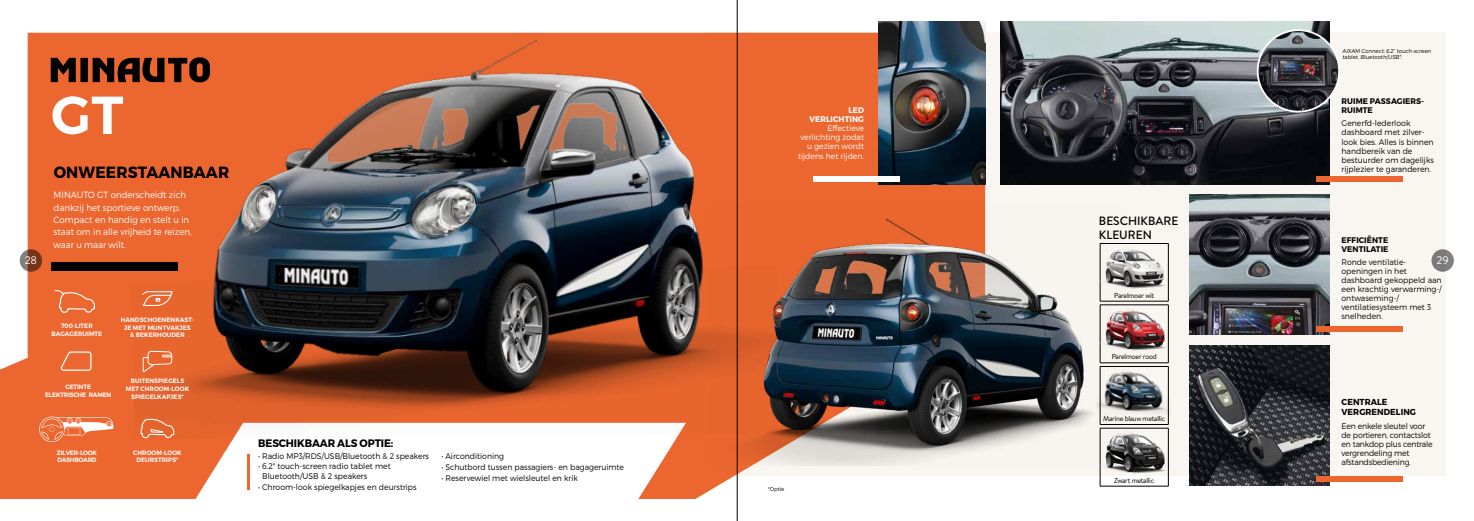
<style>
.page{position:relative;width:1474px;height:521px;background:#fff}
.page>*{position:absolute;margin:0;border:0;box-sizing:border-box;transform-origin:0 0}
.t1{font:600 53.46px "Montserrat";color:#fff}
.t2{font:700 16.28px "Montserrat";letter-spacing:.01em;color:#000;scale:.95 1}
.t3{font:500 12.08px/14.4px "Brandon Text";color:#000}
.t4{font:10.94px "Brandon Text";color:#fff}
.t5{font:700 10.85px "Montserrat";letter-spacing:-.01em;color:#000;scale:.95 1}
.t6{font:300 9.01px/12.3px "Montserrat";color:#fff;scale:.95 1}
.t7{font:700 8.66px/10.4px "Montserrat";letter-spacing:.01em;color:#000;scale:.95 1}
.t8{font:300 8.14px/9px "Montserrat";color:#000;scale:.95 1}
.t9{font:300 8.14px/9px "Montserrat";letter-spacing:-.02em;color:#000;scale:.95 1}
.t10{font:300 8.14px/9px "Montserrat";color:#fff;text-align:right;scale:.95 1}
.t11{font:700 8.14px/9px "Montserrat";letter-spacing:.01em;color:#000;scale:.95 1}
.t12{font:700 8.14px/9px "Montserrat";letter-spacing:.01em;color:#fff;text-align:right;scale:.95 1}
.t13{font:7.17px "Brandon Text";letter-spacing:-.04em;color:#000}
.t14{font:600 6.3px/7.6px "Montserrat";letter-spacing:.01em;color:#fff;text-align:center;scale:.95 1}
.t15{font:600 6.3px/7.6px "Montserrat";letter-spacing:-.02em;color:#fff;text-align:center;scale:.95 1}
.t16{font:300 5.6px/6.7px "Montserrat";color:#000;scale:.95 1}
.t17{font:300 5.42px "Montserrat";letter-spacing:-.01em;color:#000}
.s1{font-size:5.42px}
</style>
<div class="page">
<div style="left:710px;top:33px;width:735px;height:443px;background:#f9f5f0"></div>
<div style="left:28px;top:33px;width:957px;height:307px;background:#ec672f"></div>
<div style="left:0;top:340px;width:743px;height:159px;background:#ec672f"></div>
<svg style="left:51px;top:57px;width:74px;height:25px;background:#562511"></svg>
<div style="left:51px;top:262px;width:126px;height:8px;background:#000"></div>
<svg style="left:54px;top:288px;width:42px;height:25px"></svg>
<svg style="left:59px;top:350px;width:34px;height:22px"></svg>
<svg style="left:182px;top:439px;width:504px;height:60px"></svg>
<hr style="left:247px;top:455px;width:2px;height:35px;background:#ec672f">
<img style="left:125px;top:31px;width:655px;height:408px">
<svg style="left:39px;top:416px;width:74px;height:26px;background:#f08e64"></svg>
<svg style="left:141px;top:290px;width:32px;height:17px"></svg>
<svg style="left:143px;top:351px;width:29px;height:21px"></svg>
<svg style="left:140px;top:418px;width:35px;height:21px"></svg>
<img style="left:1000px;top:22px;width:329px;height:162px">
<div style="left:1315px;top:176px;width:87px;height:5px;background:#ec672f"></div>
<img style="left:878px;top:22px;width:107px;height:162px">
<img style="left:1257px;top:30px;width:82px;height:82px;border-radius:41px">
<div style="left:1256px;top:29px;width:83px;height:84px;border:2px solid #fff;border-radius:50%"></div>
<img style="left:1189px;top:345px;width:140px;height:140px">
<img style="left:1189px;top:195px;width:140px;height:140px">
<div style="left:1315px;top:327px;width:87px;height:5px;background:#ec672f"></div>
<div style="left:1315px;top:476px;width:87px;height:5px;background:#ec672f"></div>
<div style="left:813px;top:176px;width:87px;height:5px;background:#fff"></div>
<img style="left:710px;top:205px;width:413px;height:261px">
<img style="left:743px;top:208px;width:364px;height:263px">
<hr style="left:1099px;top:243px;width:69px;height:1px;background:#000">
<hr style="left:1099px;top:244px;width:1px;height:57px;background:#000">
<hr style="left:1168px;top:244px;width:1px;height:57px;background:#000">
<hr style="left:1099px;top:301px;width:69px;height:1px;background:#000">
<hr style="left:1099px;top:305px;width:69px;height:1px;background:#000">
<hr style="left:1099px;top:305px;width:1px;height:58px;background:#000">
<hr style="left:1168px;top:305px;width:1px;height:58px;background:#000">
<hr style="left:1099px;top:363px;width:69px;height:1px;background:#000">
<hr style="left:1099px;top:366px;width:69px;height:1px;background:#000">
<hr style="left:1099px;top:367px;width:1px;height:57px;background:#000">
<hr style="left:1168px;top:367px;width:1px;height:57px;background:#000">
<hr style="left:1099px;top:424px;width:69px;height:1px;background:#000">
<hr style="left:1099px;top:428px;width:69px;height:1px;background:#000">
<hr style="left:1099px;top:428px;width:1px;height:58px;background:#000">
<hr style="left:1168px;top:428px;width:1px;height:58px;background:#000">
<hr style="left:1099px;top:486px;width:69px;height:1px;background:#000">
<img style="left:1094px;top:247px;width:74px;height:42px">
<img style="left:1094px;top:308px;width:74px;height:42px">
<img style="left:1094px;top:431px;width:74px;height:42px">
<img style="left:1096px;top:368px;width:73px;height:48px">
<svg style="left:1145px;top:395px;width:10px;height:3px"></svg>
<hr style="left:737px;top:0;width:1px;height:521px;background:#000">
<div style="left:1431px;top:249px;width:22px;height:23px;background:#7c7a78;border-radius:50%"></div>
<svg style="left:20px;top:249px;width:22px;height:23px"></svg>
<p class="t16" style="left:1342px;top:47px;width:95px">AIXAM Connect: 6.2” touch-screen tablet, Bluetooth/USB*<span class="s1">.</span></p>
<h1 class="t1" style="left:51px;top:82px;width:74px">GT</h1>
<p class="t11" style="left:1341px;top:97px;width:88px">RUIME PASSAGIERS-<br>RUIMTE</p>
<p class="t8" style="left:1341px;top:119px;width:99px">Generfd-lederlook dashboard met zilver&shy;look bies. Alles is binnen handbereik van de bestuurder om dagelijks rijplezier te garanderen.</p>
<p class="t12" style="left:809px;top:106px;width:59px">LED<br>VERLICHTING</p>
<p class="t10" style="left:798px;top:124px;width:71px">Effectieve verlichting zodat u gezien wordt tijdens het rijden.</p>
<h2 class="t2" style="left:54px;top:162px;width:186px">ONWEERSTAANBAAR</h2>
<p class="t6" style="left:54px;top:189px;width:147px">MINAUTO GT onderscheidt zich dankzij het sportieve ontwerp.<br>Compact en handig en stelt u in staat om in alle vrijheid te reizen, waar u maar wilt.</p>
<h3 class="t3" style="left:1098px;top:213px;width:81px">BESCHIKBARE<br>KLEUREN</h3>
<p class="t11" style="left:1341px;top:235px;width:51px">EFFICIËNTE<br>VENTILATIE</p>
<p class="t8" style="left:1341px;top:257px;width:107px">Ronde ventilatie&shy;openingen in het dashboard gekoppeld aan een krachtig verwarming-/ ontwaseming-/ ventilatiesysteem met 3 snelheden.</p>
<h3 class="t4" style="left:25px;top:253px;width:14px">28</h3>
<h3 class="t4" style="left:1436px;top:253px;width:14px">29</h3>
<p class="t13" style="left:1114px;top:290px;width:42px">Parelmoer wit</p>
<p class="t14" style="left:121px;top:316px;width:79px">HANDSCHOENENKAST-<br>JE MET MUNTVAKJES<br>&amp; BEKERHOUDER</p>
<p class="t14" style="left:52px;top:322px;width:55px">700-LITER<br>BAGAGERUIMTE</p>
<p class="t15" style="left:45px;top:383px;width:71px">GETINTE<br>ELEKTRISCHE RAMEN</p>
<p class="t14" style="left:126px;top:377px;width:68px">BUITENSPIEGELS<br>MET CHROOM-LOOK<br>SPIEGELKAPJES*</p>
<p class="t15" style="left:57px;top:449px;width:44px;text-align:left">ZILVER-LOOK<br>DASHBOARD</p>
<p class="t14" style="left:133px;top:449px;width:53px">CHROOM-LOOK<br>DEURSTRIPS*</p>
<h3 class="t5" style="left:258px;top:436px;width:144px">BESCHIKBAAR ALS OPTIE:</h3>
<p class="t8" style="left:258px;top:451px;width:181px">• Radio MP3/RDS/USB/Bluetooth &amp; 2 speakers</p>
<p class="t8" style="left:262px;top:461px;width:137px;line-height:10px;text-indent:-4px">• 6.2" touch-screen radio tablet met<br>Bluetooth/USB &amp; 2 speakers</p>
<p class="t8" style="left:258px;top:483px;width:168px">• Chroom-look spiegelkapjes en deurstrips</p>
<p class="t8" style="left:441px;top:451px;width:67px">• Airconditioning</p>
<p class="t8" style="left:441px;top:462px;width:194px">• Schutbord tussen passagiers- en bagageruimte</p>
<p class="t8" style="left:441px;top:473px;width:145px">• Reservewiel met wielsleutel en krik</p>
<p class="t17" style="left:768px;top:486px;width:18px">*Optie</p>
<p class="t13" style="left:1111px;top:352px;width:47px">Parelmoer rood</p>
<p class="t13" style="left:1103px;top:414px;width:64px">Marine blauw metallic</p>
<p class="t13" style="left:1114px;top:475px;width:42px">Zwart metallic</p>
<p class="t7" style="left:1341px;top:397px;width:80px">CENTRALE<br>VERGRENDELING</p>
<p class="t9" style="left:1341px;top:421px;width:97px">Een enkele sleutel voor de portieren, contactslot en tankdop plus centrale vergrendeling met afstandsbediening.</p>
</div>
